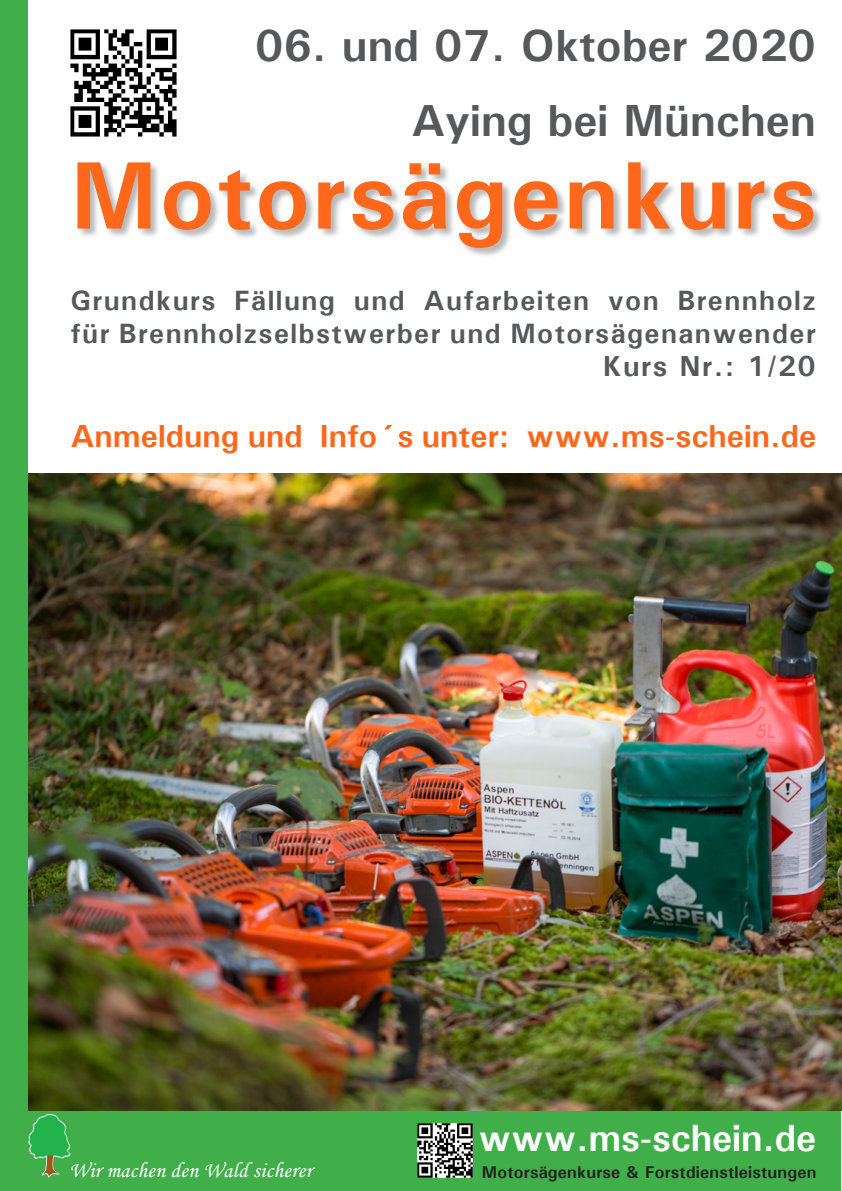
<style>
.page{position:relative;width:842px;height:1191px;background:#fff}
.page>*{position:absolute;margin:0;border:0;box-sizing:border-box;transform-origin:0 0}
.t1{font:700 96px "Univers";letter-spacing:.025em;color:#ff671b}
.t2{font:700 45px "Univers";color:#57585a}
.t3{font:700 38px "Univers";letter-spacing:-.005em;color:#fff}
.t4{font:700 32px "Univers";color:#ff671b}
.t5{font:700 29px "Univers";letter-spacing:.05em;color:#57585a}
.t6{font:700 28px/33px "Univers";letter-spacing:.05em;color:#57585a}
.t7{font:22px "Monotype Corsiva";letter-spacing:.01em;color:#fff}
.t8{font:700 17px "Univers";letter-spacing:.01em;color:#231f20}
</style>
<div class="page">
<img style="left:28px;top:473px;width:814px;height:638px">
<div style="left:0;top:1111px;width:841px;height:79px;background:#40ae49"></div>
<div style="left:0;top:0;width:28px;height:1114px;background:#40ae49"></div>
<svg style="left:28px;top:1114px;width:43px;height:64px"></svg>
<img style="left:418px;top:1123px;width:54px;height:54px">
<img style="left:70px;top:30px;width:106px;height:106px">
<div style="left:77px;top:162px;width:746px;height:96px;background:#231f20;opacity:.32"></div>
<p class="t2" style="left:255px;top:18px;width:562px">06. und 07. Oktober 2020</p>
<p class="t2" style="left:412px;top:93px;width:406px">Aying bei München</p>
<p class="t1" style="left:70px;top:137px;width:748px">Motorsägenkurs</p>
<p class="t6" style="left:70px;top:283px;width:747px">Grundkurs Fällung und Aufarbeiten von Brennholz für Brennholzselbstwerber und Motorsägenanwender</p>
<p class="t5" style="left:602px;top:348px;width:215px">Kurs Nr.: 1/20</p>
<p class="t4" style="left:71px;top:416px;width:747px">Anmeldung und Info´s unter: www.ms-schein.de</p>
<p class="t7" style="left:69px;top:1156px;width:244px">Wir machen den Wald sicherer</p>
<p class="t3" style="left:478px;top:1114px;width:339px">www.ms-schein.de</p>
<p class="t8" style="left:482px;top:1161px;width:336px">Motorsägenkurse &amp; Forstdienstleistungen</p>
</div>
